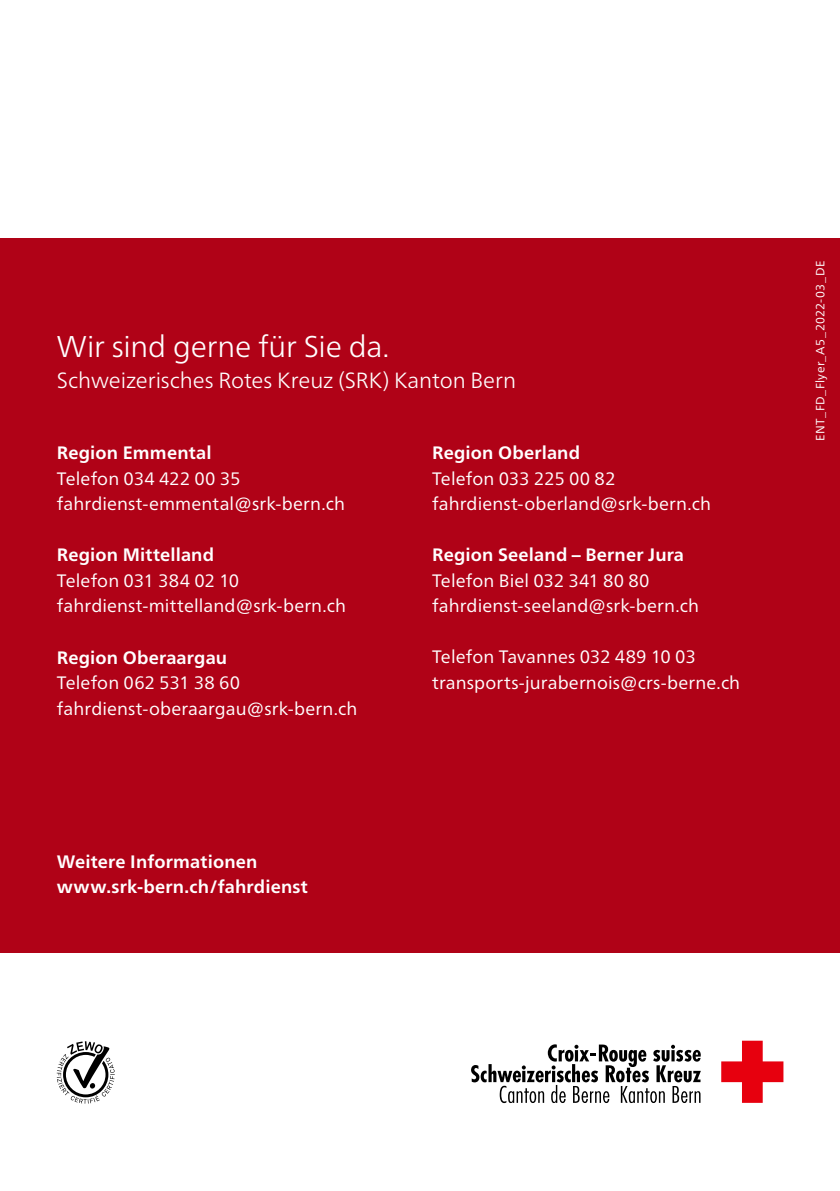
<style>
.page{position:relative;width:840px;height:1191px;background:#fff}
.page>*{position:absolute;margin:0;border:0;box-sizing:border-box;transform-origin:0 0}
.t1{font:300 30px "Frutiger Neue LTW1 G";letter-spacing:-.01em;color:#fff}
.t2{font:300 22px "Frutiger Neue LTW1 G";letter-spacing:-.005em;color:#fff}
.t3{font:18px/25.6px "Frutiger Neue LTW1 G";letter-spacing:.005em;color:#fff}
.t4{font:700 18px/25.6px "Frutiger Neue LTW1 G";letter-spacing:.01em;color:#fff}
.t5{font:12px "Frutiger Neue LTW1 G";letter-spacing:.03em;color:#fff}
</style>
<div class="page">
<svg style="left:721px;top:1040px;width:62px;height:62px"></svg>
<svg style="left:471px;top:1044px;width:229px;height:59px"></svg>
<svg style="left:57px;top:1041px;width:58px;height:62px"></svg>
<div style="left:0;top:238px;width:839px;height:714px;background:#b00217"></div>
<h1 class="t1" style="left:57px;top:329px;width:334px">Wir sind gerne für Sie da.</h1>
<p class="t2" style="left:57px;top:367px;width:460px">Schweizerisches Rotes Kreuz (SRK) Kanton Bern</p>
<p class="t4" style="left:57px;top:440px;width:156px">Region Emmental</p>
<p class="t3" style="left:57px;top:465px;width:289px">Telefon 034 422 00 35 fahrdienst-emmental@srk-bern.ch</p>
<p class="t4" style="left:57px;top:542px;width:159px">Region Mittelland</p>
<p class="t3" style="left:57px;top:568px;width:290px">Telefon 031 384 02 10 fahrdienst-mittelland@srk-bern.ch</p>
<p class="t4" style="left:57px;top:644px;width:172px">Region Oberaargau</p>
<p class="t3" style="left:57px;top:670px;width:302px">Telefon 062 531 38 60 fahrdienst-oberaargau@srk-bern.ch</p>
<p class="t4" style="left:57px;top:848px;width:252px">Weitere Informationen www.srk-bern.ch/fahrdienst</p>
<p class="t4" style="left:432px;top:440px;width:149px">Region Oberland</p>
<p class="t3" style="left:432px;top:465px;width:280px">Telefon 033 225 00 82 fahrdienst-oberland@srk-bern.ch</p>
<p class="t4" style="left:432px;top:542px;width:253px">Region Seeland – Berner Jura</p>
<p class="t3" style="left:432px;top:567px;width:268px">Telefon Biel 032 341 80 80 fahrdienst-seeland@srk-bern.ch</p>
<p class="t3" style="left:432px;top:644px;width:309px">Telefon Tavannes 032 489 10 03 transports-jurabernois@crs-berne.ch</p>
<p class="t5" style="left:812px;top:441px;width:181px;rotate:-90deg">ENT_FD_Flyer_A5_2022-03_DE</p>
</div>
